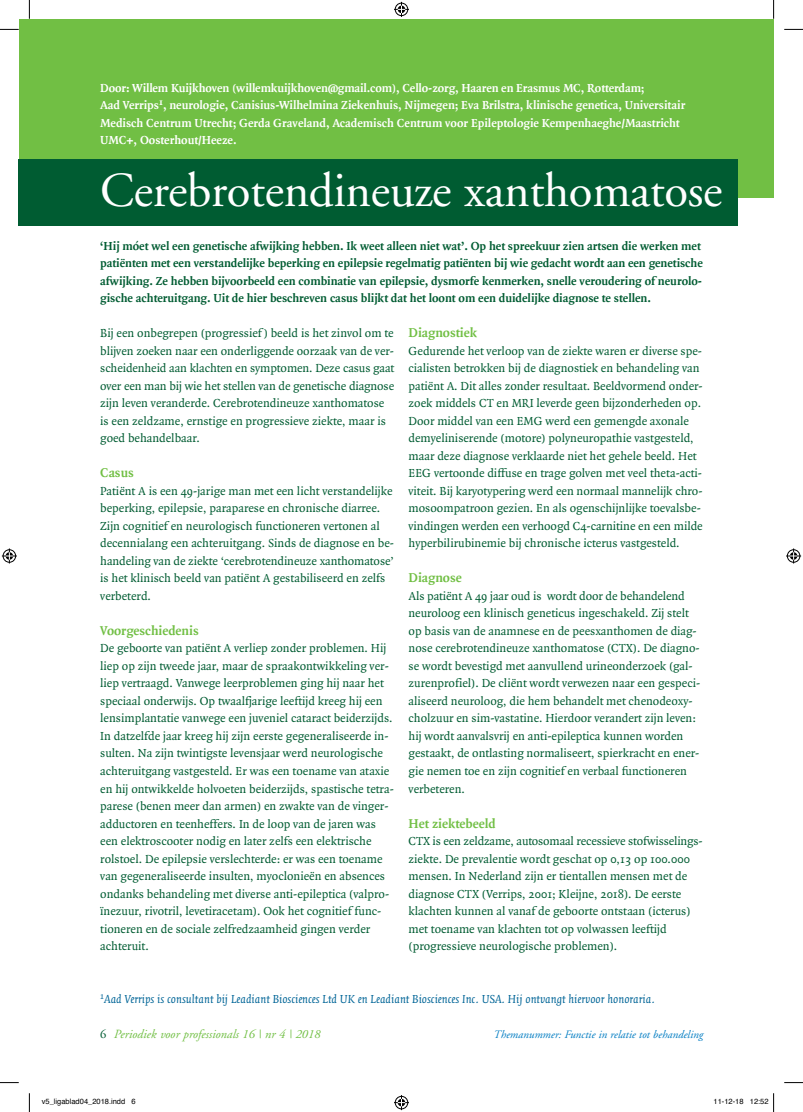
<style>
.page{position:relative;width:803px;height:1112px;background:#fff}
.page>*{position:absolute;margin:0;border:0;box-sizing:border-box;transform-origin:0 0}
.t1{font:48.75px "Adobe Garamond";letter-spacing:-.005em;color:#fff}
.t2{font:700 13.75px "Quadraat";color:#71bf44}
.t3{font:12.5px/17.5px "Quadraat";color:#005c32}
.t4{font:700 12.5px/17.5px "Quadraat";color:#005c32}
.t5{font:700 12.5px/17.5px "Quadraat";color:#fff}
.t6{font:italic 12.5px "Quadraat";color:#006597}
.t7{font:italic 12.5px "Adobe Garamond";color:#71bf44}
.t8{font:italic 11.25px "Adobe Garamond";color:#007cc2}
.t9{font:7.5px "Helvetica";color:#000}
.s1{font-style:normal;color:#005c32}
</style>
<div class="page">
<div style="left:19px;top:19px;width:754px;height:178px;background:#71bf44"></div>
<div style="left:19px;top:159px;width:719px;height:67px;background:#005c32"></div>
<svg style="left:0;top:29px;width:19px;height:1px"></svg>
<svg style="left:784px;top:29px;width:19px;height:1px"></svg>
<svg style="left:0;top:1082px;width:19px;height:1px"></svg>
<svg style="left:784px;top:1082px;width:19px;height:1px"></svg>
<svg style="left:29px;top:0;width:1px;height:19px"></svg>
<svg style="left:29px;top:1093px;width:1px;height:18px"></svg>
<svg style="left:773px;top:0;width:1px;height:19px"></svg>
<svg style="left:394px;top:2px;width:15px;height:15px"></svg>
<svg style="left:394px;top:1095px;width:15px;height:14px"></svg>
<svg style="left:2px;top:548px;width:15px;height:15px"></svg>
<svg style="left:786px;top:548px;width:15px;height:15px"></svg>
<svg style="left:773px;top:1093px;width:1px;height:18px"></svg>
<p class="t5" style="left:100px;top:80px;width:587px">Door: Willem Kuijkhoven (willemkuijkhoven@gmail.com), Cello-zorg, Haaren en Erasmus MC, Rotterdam;<br>Aad Verrips<sup>1</sup>, neurologie, Canisius-Wilhelmina Ziekenhuis, Nijmegen; Eva Brilstra, klinische genetica, Universitair Medisch Centrum Utrecht; Gerda Graveland, Academisch Centrum voor Epileptologie Kempenhaeghe/Maastricht UMC+, Oosterhout/Heeze.</p>
<h1 class="t1" style="left:100px;top:165px;width:624px">Cerebrotendineuze xanthomatose</h1>
<p class="t4" style="left:100px;top:237px;width:604px">‘Hij móet wel een genetische afwijking hebben. Ik weet alleen niet wat’. Op het spreekuur zien artsen die werken met patiënten met een verstandelijke beperking en epilepsie regelmatig patiënten bij wie gedacht wordt aan een genetische afwijking. Ze hebben bijvoorbeeld een combinatie van epilepsie, dysmorfe kenmerken, snelle veroudering of neurolo&shy;gische achteruitgang. Uit de hier beschreven casus blijkt dat het loont om een duidelijke diagnose te stellen.</p>
<p class="t2" style="left:409px;top:325px;width:70px">Diagnostiek</p>
<p class="t3" style="left:409px;top:342px;width:296px">Gedurende het verloop van de ziekte waren er diverse spe&shy;cialisten betrokken bij de diagnostiek en behandeling van patiënt A. Dit alles zonder resultaat. Beeldvormend onder&shy;zoek middels CT en MRI leverde geen bijzonderheden op.<br>Door middel van een EMG werd een gemengde axonale demyeliniserende (motore) polyneuropathie vastgesteld, maar deze diagnose verklaarde niet het gehele beeld. Het EEG vertoonde diffuse en trage golven met veel theta-acti&shy;viteit. Bij karyotypering werd een normaal mannelijk chro&shy;mosoompatroon gezien. En als ogenschijnlijke toevalsbe&shy;vindingen werden een verhoogd C4-carnitine en een milde hyperbilirubinemie bij chronische icterus vastgesteld.</p>
<p class="t2" style="left:409px;top:570px;width:55px">Diagnose</p>
<p class="t3" style="left:409px;top:587px;width:293px">Als patiënt A 49 jaar oud is wordt door de behandelend neuroloog een klinisch geneticus ingeschakeld. Zij stelt op basis van de anamnese en de peesxanthomen de diag&shy;nose cerebrotendineuze xanthomatose (CTX). De diagno&shy;se wordt bevestigd met aanvullend urineonderzoek (gal&shy;zurenprofiel). De cliënt wordt verwezen naar een gespeci&shy;aliseerd neuroloog, die hem behandelt met chenodeoxy&shy;cholzuur en sim-vastatine. Hierdoor verandert zijn leven: hij wordt aanvalsvrij en anti-epileptica kunnen worden gestaakt, de ontlasting normaliseert, spierkracht en ener&shy;gie nemen toe en zijn cognitief en verbaal functioneren verbeteren.</p>
<p class="t2" style="left:409px;top:815px;width:89px">Het ziektebeeld</p>
<p class="t3" style="left:409px;top:832px;width:296px">CTX is een zeldzame, autosomaal recessieve stofwisselings&shy;ziekte. De prevalentie wordt geschat op 0,13 op 100.000 mensen. In Nederland zijn er tientallen mensen met de diagnose CTX (Verrips, 2001; Kleijne, 2018). De eerste klachten kunnen al vanaf de geboorte ontstaan (icterus) met toename van klachten tot op volwassen leeftijd (progressieve neurologische problemen).</p>
<p class="t3" style="left:100px;top:325px;width:296px">Bij een onbegrepen (progressief ) beeld is het zinvol om te blijven zoeken naar een onderliggende oorzaak van de ver&shy;scheidenheid aan klachten en symptomen. Deze casus gaat over een man bij wie het stellen van de genetische diagnose zijn leven veranderde. Cerebrotendineuze xanthomatose is een zeldzame, ernstige en progressieve ziekte, maar is goed behandelbaar.</p>
<p class="t2" style="left:100px;top:465px;width:35px">Casus</p>
<p class="t3" style="left:100px;top:482px;width:295px">Patiënt A is een 49-jarige man met een licht verstandelijke beperking, epilepsie, paraparese en chronische diarree.<br>Zijn cognitief en neurologisch functioneren vertonen al decennialang een achteruitgang. Sinds de diagnose en be&shy;handeling van de ziekte ‘cerebrotendineuze xanthomatose’ is het klinisch beeld van patiënt A gestabiliseerd en zelfs verbeterd.</p>
<p class="t2" style="left:100px;top:623px;width:100px">Voorgeschiedenis</p>
<p class="t3" style="left:100px;top:640px;width:295px">De geboorte van patiënt A verliep zonder problemen. Hij liep op zijn tweede jaar, maar de spraakontwikkeling ver&shy;liep vertraagd. Vanwege leerproblemen ging hij naar het speciaal onderwijs. Op twaalfjarige leeftijd kreeg hij een lensimplantatie vanwege een juveniel cataract beiderzijds.<br>In datzelfde jaar kreeg hij zijn eerste gegeneraliseerde in&shy;sulten. Na zijn twintigste levensjaar werd neurologische achteruitgang vastgesteld. Er was een toename van ataxie en hij ontwikkelde holvoeten beiderzijds, spastische tetra&shy;parese (benen meer dan armen) en zwakte van de vinger&shy;adductoren en teenheffers. In de loop van de jaren was een elektroscooter nodig en later zelfs een elektrische rolstoel. De epilepsie verslechterde: er was een toename van gegeneraliseerde insulten, myoclonieën en absences ondanks behandeling met diverse anti-epileptica (valpro&shy;ïnezuur, rivotril, levetiracetam). Ook het cognitief func&shy;tioneren en de sociale zelfredzaamheid gingen verder achteruit.</p>
<p class="t6" style="left:100px;top:991px;width:556px"><sup>1</sup>Aad Verrips is consultant bij Leadiant Biosciences Ltd UK en Leadiant Biosciences Inc. USA. Hij ontvangt hiervoor honoraria.</p>
<p class="t7" style="left:100px;top:1026px;width:221px"><span class="s1">6</span> Periodiek voor professionals 16 | nr 4 | 2018</p>
<p class="t8" style="left:493px;top:1027px;width:211px">Themanummer: Functie in relatie tot behandeling</p>
<p class="t9" style="left:42px;top:1095px;width:95px">v5_ligablad04_2018.indd 6</p>
<p class="t9" style="left:713px;top:1095px;width:57px">11-12-18 12:52</p>
</div>
